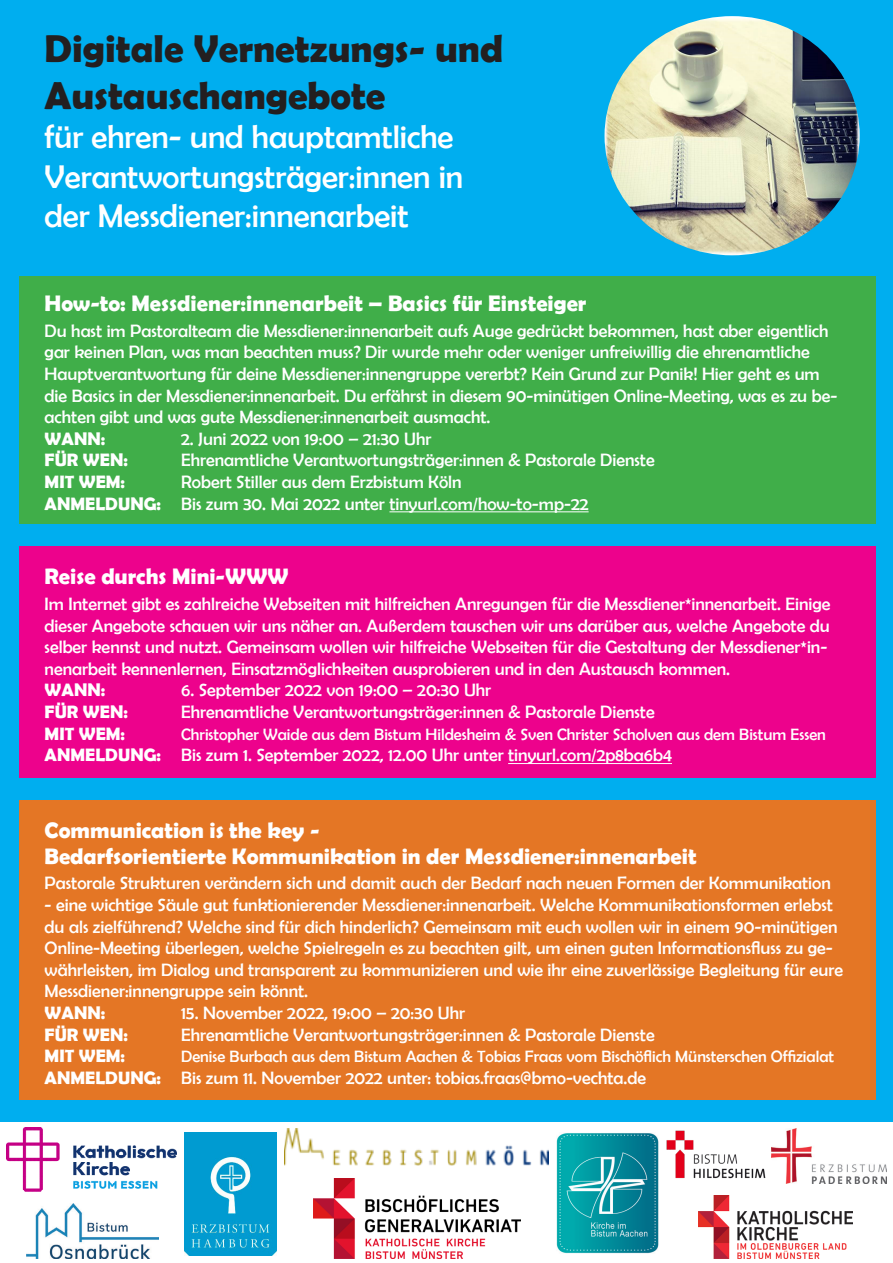
<style>
.page{position:relative;width:893px;height:1263px;background:#00aeef}
.page>*{position:absolute;margin:0;border:0;box-sizing:border-box;transform-origin:0 0}
.t1{font:700 39px/46.8px "Berlin Sans FB Demi";color:#231f20}
.t2{font:33px/39.6px "Berlin Sans FB";color:#fff}
.t3{font:700 22.5px/25.8px "Berlin Sans FB Demi";color:#fff}
.t4{font:18px/21.6px "Berlin Sans FB";color:#fff}
.t5{font:700 18px "Berlin Sans FB Demi";color:#fff}
.t6{font:16.5px "Berlin Sans FB";color:#fff}
.s1{font-family:"Berlin Sans FB Demi";font-weight:700}
</style>
<div class="page">
<img style="left:604px;top:16px;width:256px;height:239px">
<div style="left:19px;top:546px;width:857px;height:232px;background:#ed028c"></div>
<hr style="left:508px;top:763px;width:164px;height:1px;background:#fff">
<div style="left:19px;top:276px;width:857px;height:248px;background:#40ae49"></div>
<hr style="left:389px;top:511px;width:200px;height:1px;background:#fff">
<div style="left:19px;top:800px;width:857px;height:300px;background:#e47625"></div>
<div style="left:0;top:1123px;width:893px;height:140px;background:#fff"></div>
<img style="left:6px;top:1128px;width:170px;height:63px">
<img style="left:557px;top:1133px;width:101px;height:121px">
<img style="left:314px;top:1178px;width:206px;height:81px">
<img style="left:285px;top:1129px;width:263px;height:36px">
<img style="left:650px;top:1122px;width:141px;height:84px">
<img style="left:27px;top:1204px;width:131px;height:55px">
<img style="left:184px;top:1132px;width:93px;height:123px">
<img style="left:771px;top:1129px;width:116px;height:55px">
<img style="left:698px;top:1196px;width:155px;height:63px">
<h1 class="t1" style="left:44px;top:24px;width:460px">Digitale Vernetzungs- und<br>Austauschangebote</h1>
<h2 class="t2" style="left:44px;top:117px;width:420px">für ehren- und hauptamtliche<br>Verantwortungsträger:innen in der Messdiener:innenarbeit</h2>
<p class="t3" style="left:45px;top:290px;width:543px">How-to: Messdiener:innenarbeit – Basics für Einsteiger</p>
<p class="t4" style="left:45px;top:320px;width:794px">Du hast im Pastoralteam die Messdiener:innenarbeit aufs Auge gedrückt bekommen, hast aber eigentlich gar keinen Plan, was man beachten muss? Dir wurde mehr oder weniger unfreiwillig die ehrenamtliche Hauptverantwortung für deine Messdiener:innengruppe vererbt? Kein Grund zur Panik! Hier geht es um die Basics in der Messdiener:innenarbeit. Du erfährst in diesem 90-minütigen Online-Meeting, was es zu be&shy;achten gibt und was gute Messdiener:innenarbeit ausmacht.</p>
<p class="t5" style="left:45px;top:428px;width:62px">WANN:</p>
<p class="t4" style="left:181px;top:428px;width:252px">2. Juni 2022 von 19:00 – 21:30 Uhr</p>
<p class="t5" style="left:45px;top:450px;width:85px">FÜR WEN:</p>
<p class="t4" style="left:181px;top:449px;width:475px">Ehrenamtliche Verantwortungsträger:innen &amp; Pastorale Dienste</p>
<p class="t5" style="left:45px;top:471px;width:82px">MIT WEM:</p>
<p class="t4" style="left:45px;top:471px;width:545px;text-align:center">Robert Stiller aus dem Erzbistum Köln<br><span class="s1">ANMELDUNG:</span> Bis zum 30. Mai 2022 unter tinyurl.com/how-to-mp-22</p>
<p class="t3" style="left:45px;top:563px;width:245px">Reise durchs Mini-WWW</p>
<p class="t4" style="left:45px;top:593px;width:787px">Im Internet gibt es zahlreiche Webseiten mit hilfreichen Anregungen für die Messdiener*innenarbeit. Einige dieser Angebote schauen wir uns näher an. Außerdem tauschen wir uns darüber aus, welche Angebote du selber kennst und nutzt. Gemeinsam wollen wir hilfreiche Webseiten für die Gestaltung der Messdiener*in&shy;nenarbeit kennenlernen, Einsatzmöglichkeiten ausprobieren und in den Austausch kommen.</p>
<p class="t5" style="left:45px;top:680px;width:62px">WANN:</p>
<p class="t4" style="left:181px;top:679px;width:312px">6. September 2022 von 19:00 – 20:30 Uhr</p>
<p class="t5" style="left:45px;top:701px;width:85px">FÜR WEN:</p>
<p class="t4" style="left:181px;top:701px;width:475px">Ehrenamtliche Verantwortungsträger:innen &amp; Pastorale Dienste</p>
<p class="t5" style="left:45px;top:723px;width:82px">MIT WEM:</p>
<p class="t6" style="left:181px;top:725px;width:646px">Christopher Waide aus dem Bistum Hildesheim &amp; Sven Christer Scholven aus dem Bistum Essen</p>
<p class="t4" style="left:45px;top:744px;width:629px"><span class="s1">ANMELDUNG:</span> Bis zum 1. September 2022, 12.00 Uhr unter tinyurl.com/2p8ba6b4</p>
<p class="t3" style="left:45px;top:817px;width:653px">Communication is the key -<br>Bedarfsorientierte Kommunikation in der Messdiener:innenarbeit</p>
<p class="t4" style="left:45px;top:872px;width:788px">Pastorale Strukturen verändern sich und damit auch der Bedarf nach neuen Formen der Kommunikation</p>
<p class="t4" style="left:45px;top:894px;width:800px">- eine wichtige Säule gut funktionierender Messdiener:innenarbeit. Welche Kommunikationsformen erlebst du als zielführend? Welche sind für dich hinderlich? Gemeinsam mit euch wollen wir in einem 90-minütigen Online-Meeting überlegen, welche Spielregeln es zu beachten gilt, um einen guten Informationsfluss zu ge&shy;währleisten, im Dialog und transparent zu kommunizieren und wie ihr eine zuverlässige Begleitung für eure Messdiener:innengruppe sein könnt.</p>
<p class="t5" style="left:45px;top:1002px;width:62px">WANN:</p>
<p class="t4" style="left:181px;top:1002px;width:286px">15. November 2022, 19:00 – 20:30 Uhr</p>
<p class="t5" style="left:45px;top:1024px;width:85px">FÜR WEN:</p>
<p class="t4" style="left:181px;top:1024px;width:475px">Ehrenamtliche Verantwortungsträger:innen &amp; Pastorale Dienste</p>
<p class="t5" style="left:45px;top:1046px;width:82px">MIT WEM:</p>
<p class="t6" style="left:181px;top:1047px;width:654px">Denise Burbach aus dem Bistum Aachen &amp; Tobias Fraas vom Bischöflich Münsterschen Offizialat</p>
<p class="t4" style="left:45px;top:1067px;width:603px"><span class="s1">ANMELDUNG:</span> Bis zum 11. November 2022 unter: tobias.fraas@bmo-vechta.de</p>
</div>
